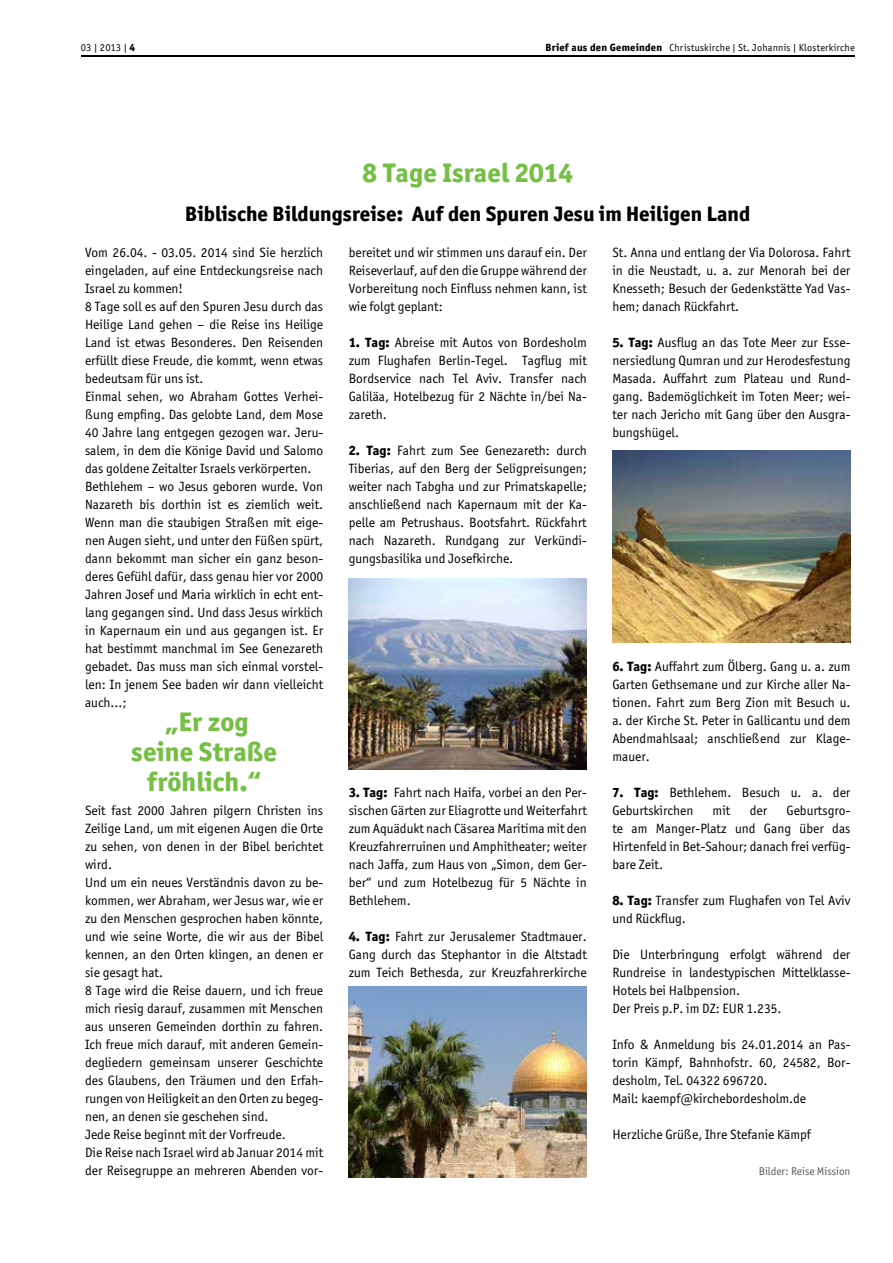
<style>
.page{position:relative;width:893px;height:1263px;background:#fff}
.page>*{position:absolute;margin:0;border:0;box-sizing:border-box;transform-origin:0 0}
.t1{font:800 27px/30px "Officina San ITC";color:#75c044;text-align:center}
.t2{font:800 21px "Officina San ITC";color:#000}
.t3{font:13.5px/18px "Officina San ITC";color:#000;text-align:justify}
.t4{font:11.25px "Officina San ITC";color:#58595b}
.t5{font:10.5px "Officina San ITC";letter-spacing:.015em;color:#000}
.t6{font:10.2px "Officina San ITC";letter-spacing:.02em;color:#000}
.s1{font-weight:800}
.s2{font-weight:800;font-size:10.5px}
</style>
<div class="page">
<hr style="left:81px;top:55px;width:774px;height:2px;background:#000">
<img style="left:349px;top:986px;width:238px;height:192px">
<img style="left:612px;top:451px;width:238px;height:191px">
<img style="left:349px;top:578px;width:238px;height:192px">
<p class="t5" style="left:81px;top:41px;width:56px">03 | 2013 | <span class="s1">4</span></p>
<p class="t6" style="left:545px;top:41px;width:311px"><span class="s2">Brief aus den Gemeinden</span> Christuskirche | St. Johannis | Klosterkirche</p>
<h1 class="t1" style="left:363px;top:157px;width:212px">8 Tage Israel 2014</h1>
<h2 class="t2" style="left:185px;top:200px;width:567px">Biblische Bildungsreise: Auf den Spuren Jesu im Heiligen Land</h2>
<p class="t3" style="left:85px;top:243px;width:240px;text-align:left">Vom 26.04. - 03.05. 2014 sind Sie herzlich eingeladen, auf eine Entdeckungsreise nach Israel zu kommen!<br>8 Tage soll es auf den Spuren Jesu durch das Heilige Land gehen – die Reise ins Heilige Land ist etwas Besonderes. Den Reisenden erfüllt diese Freude, die kommt, wenn etwas bedeutsam für uns ist.<br>Einmal sehen, wo Abraham Gottes Verhei&shy;ßung empfing. Das gelobte Land, dem Mose 40 Jahre lang entgegen gezogen war. Jeru&shy;salem, in dem die Könige David und Salomo das goldene Zeitalter Israels verkörperten.<br>Bethlehem – wo Jesus geboren wurde. Von Nazareth bis dorthin ist es ziemlich weit.<br>Wenn man die staubigen Straßen mit eige&shy;nen Augen sieht, und unter den Füßen spürt, dann bekommt man sicher ein ganz beson&shy;deres Gefühl dafür, dass genau hier vor 2000<br>Jahren Josef und Maria wirklich in echt ent&shy;lang gegangen sind. Und dass Jesus wirklich in Kapernaum ein und aus gegangen ist. Er hat bestimmt manchmal im See Genezareth gebadet. Das muss man sich einmal vorstel&shy;len: In jenem See baden wir dann vielleicht auch…;</p>
<h1 class="t1" style="left:131px;top:707px;width:147px">„Er zog seine Straße fröhlich.“</h1>
<p class="t3" style="left:85px;top:801px;width:240px;text-align:left">Seit fast 2000 Jahren pilgern Christen ins Zeilige Land, um mit eigenen Augen die Orte zu sehen, von denen in der Bibel berichtet wird.<br>Und um ein neues Verständnis davon zu be&shy;kommen, wer Abraham, wer Jesus war, wie er zu den Menschen gesprochen haben könnte, und wie seine Worte, die wir aus der Bibel kennen, an den Orten klingen, an denen er sie gesagt hat.<br>8 Tage wird die Reise dauern, und ich freue mich riesig darauf, zusammen mit Menschen aus unseren Gemeinden dorthin zu fahren.<br>Ich freue mich darauf, mit anderen Gemein&shy;degliedern gemeinsam unserer Geschichte des Glaubens, den Träumen und den Erfah&shy;rungen von Heiligkeit an den Orten zu begeg&shy;nen, an denen sie geschehen sind.<br>Jede Reise beginnt mit der Vorfreude.<br>Die Reise nach Israel wird ab Januar 2014 mit der Reisegruppe an mehreren Abenden vor-</p>
<p class="t3" style="left:349px;top:243px;width:240px">bereitet und wir stimmen uns darauf ein. Der Reiseverlauf, auf den die Gruppe während der Vorbereitung noch Einfluss nehmen kann, ist wie folgt geplant:</p>
<p class="t3" style="left:349px;top:333px;width:240px"><span class="s1">1. Tag:</span> Abreise mit Autos von Bordesholm zum Flughafen Berlin-Tegel. Tagflug mit Bordservice nach Tel Aviv. Transfer nach Galiläa, Hotelbezug für 2 Nächte in/bei Na&shy;zareth.</p>
<p class="t3" style="left:349px;top:441px;width:240px"><span class="s1">2. Tag:</span> Fahrt zum See Genezareth: durch Tiberias, auf den Berg der Seligpreisungen; weiter nach Tabgha und zur Primatskapelle; anschließend nach Kapernaum mit der Ka&shy;pelle am Petrushaus. Bootsfahrt. Rückfahrt nach Nazareth. Rundgang zur Verkündi&shy;gungsbasilika und Josefkirche.</p>
<p class="t3" style="left:349px;top:783px;width:240px"><span class="s1">3. Tag:</span> Fahrt nach Haifa, vorbei an den Per&shy;sischen Gärten zur Eliagrotte und Weiterfahrt zum Aquädukt nach Cäsarea Maritima mit den Kreuzfahrerruinen und Amphitheater; weiter nach Jaffa, zum Haus von „Simon, dem Ger&shy;ber“ und zum Hotelbezug für 5 Nächte in Bethlehem.</p>
<p class="t3" style="left:349px;top:927px;width:240px"><span class="s1">4. Tag:</span> Fahrt zur Jerusalemer Stadtmauer.<br>Gang durch das Stephantor in die Altstadt zum Teich Bethesda, zur Kreuzfahrerkirche</p>
<p class="t3" style="left:612px;top:243px;width:240px">St. Anna und entlang der Via Dolorosa. Fahrt in die Neustadt, u. a. zur Menorah bei der Knesseth; Besuch der Gedenkstätte Yad Vas&shy;hem; danach Rückfahrt.</p>
<p class="t3" style="left:612px;top:333px;width:240px"><span class="s1">5. Tag:</span> Ausflug an das Tote Meer zur Esse&shy;nersiedlung Qumran und zur Herodesfestung Masada. Auffahrt zum Plateau und Rund&shy;gang. Bademöglichkeit im Toten Meer; wei&shy;ter nach Jericho mit Gang über den Ausgra&shy;bungshügel.</p>
<p class="t3" style="left:612px;top:657px;width:240px"><span class="s1">6. Tag:</span> Auffahrt zum Ölberg. Gang u. a. zum Garten Gethsemane und zur Kirche aller Na&shy;tionen. Fahrt zum Berg Zion mit Besuch u. a. der Kirche St. Peter in Gallicantu und dem Abendmahlsaal; anschließend zur Klage&shy;mauer.</p>
<p class="t3" style="left:612px;top:783px;width:240px"><span class="s1">7. Tag:</span> Bethlehem. Besuch u. a. der<br>Geburtskirchen</p>
<p class="t3" style="left:612px;top:801px;width:240px;text-indent:174px">Geburtsgro&shy;te am Manger-Platz und Gang über das Hirtenfeld in Bet-Sahour; danach frei verfüg&shy;bare Zeit.</p>
<p class="t3" style="left:612px;top:891px;width:240px"><span class="s1">8. Tag:</span> Transfer zum Flughafen von Tel Aviv und Rückflug.</p>
<p class="t3" style="left:612px;top:945px;width:240px;text-align:left">Die Unterbringung erfolgt während der Rundreise in landestypischen Mittelklasse-Hotels bei Halbpension.<br>Der Preis p.P. im DZ: EUR 1.235.</p>
<p class="t3" style="left:612px;top:1035px;width:240px;text-align:left">Info &amp; Anmeldung bis 24.01.2014 an Pas&shy;torin Kämpf, Bahnhofstr. 60, 24582, Bor&shy;desholm, Tel. 04322 696720.<br>Mail: kaempf@kirchebordesholm.de</p>
<p class="t3" style="left:612px;top:1125px;width:200px">Herzliche Grüße, Ihre Stefanie Kämpf</p>
<p class="t4" style="left:759px;top:1165px;width:93px">Bilder: Reise Mission</p>
<p class="t3" style="left:713px;top:801px;width:19px">mit</p>
<p class="t3" style="left:750px;top:801px;width:19px">der</p>
</div>
